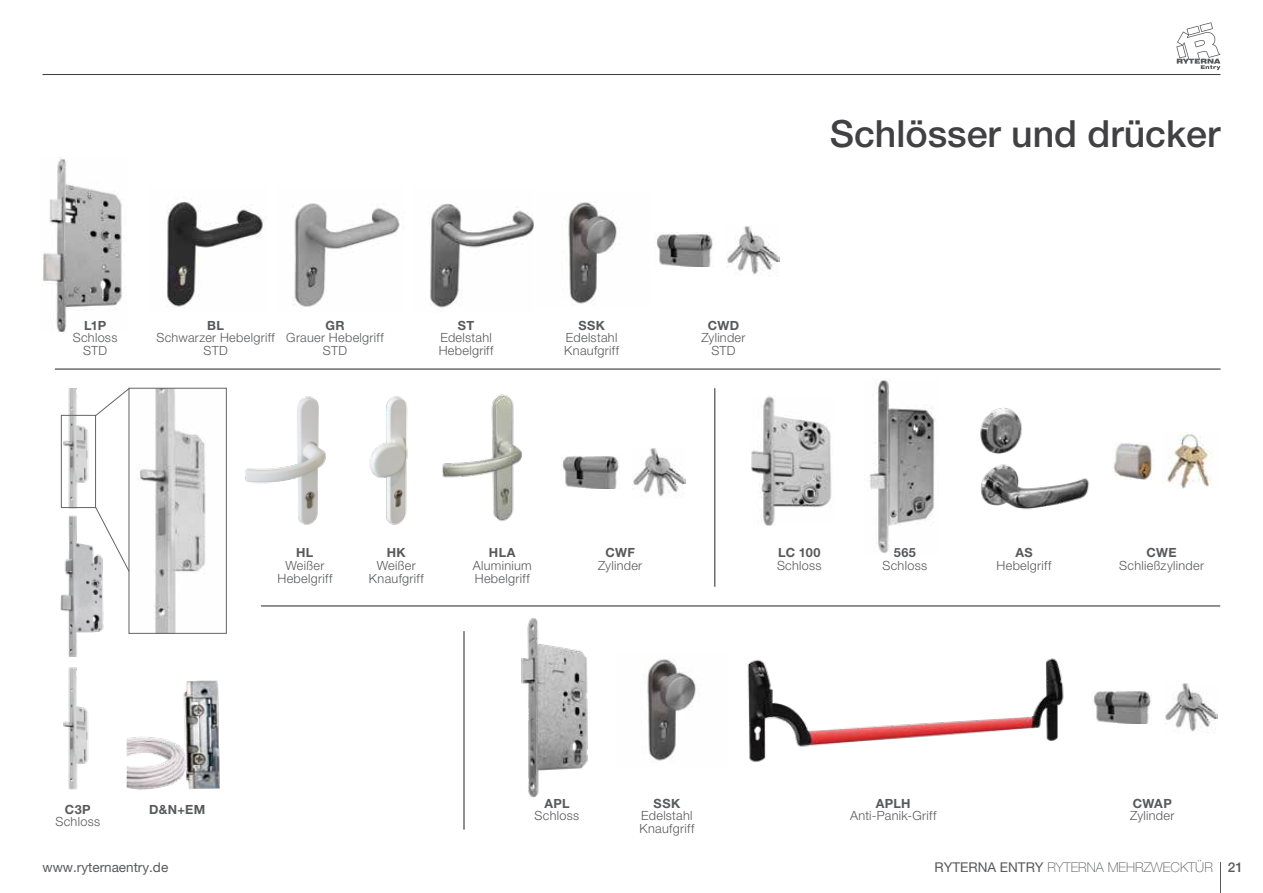
<style>
.page{position:relative;width:1263px;height:893px;background:#fff}
.page>*{position:absolute;margin:0;border:0;box-sizing:border-box;transform-origin:0 0}
.t1{font:500 37.5px "Helvetica Neue LT Pro";color:#414042}
.t2{font:100 13.5px "Helvetica Neue LT Pro";color:#58595b}
.t3{font:13.5px "Helvetica Neue LT Pro";color:#58595b}
.t4{font:300 12.6px/12.6px "Helvetica Neue LT Pro";letter-spacing:.025em;color:#58595b;text-align:center}
.t5{font:700 12.6px "Helvetica Neue LT Pro";letter-spacing:.03em;color:#58595b}
.s1{font-weight:400}
.s2{font-weight:500}
</style>
<div class="page">
<hr style="left:1220px;top:863px;width:1px;height:30px;background:#58595b">
<svg style="left:1176px;top:22px;width:44px;height:48px"></svg>
<hr style="left:43px;top:74px;width:1177px;height:1px;background:#414042">
<img style="left:430px;top:203px;width:104px;height:105px">
<img style="left:564px;top:202px;width:53px;height:102px">
<img style="left:166px;top:197px;width:98px;height:111px">
<img style="left:293px;top:203px;width:107px;height:104px">
<img style="left:42px;top:158px;width:80px;height:175px">
<img style="left:726px;top:226px;width:54px;height:50px">
<img style="left:656px;top:234px;width:58px;height:33px">
<img style="left:751px;top:396px;width:81px;height:130px">
<img style="left:869px;top:379px;width:67px;height:174px">
<img style="left:1113px;top:443px;width:40px;height:36px">
<img style="left:1162px;top:434px;width:51px;height:55px">
<img style="left:980px;top:408px;width:110px;height:102px">
<img style="left:60px;top:388px;width:44px;height:402px">
<img style="left:137px;top:390px;width:69px;height:242px">
<div style="left:129px;top:388px;width:98px;height:246px;border:1px solid #636466"></div>
<svg style="left:94px;top:387px;width:36px;height:30px"></svg>
<svg style="left:95px;top:506px;width:35px;height:67px"></svg>
<div style="left:61px;top:415px;width:35px;height:93px;border:1px solid #636466"></div>
<img style="left:127px;top:680px;width:93px;height:110px">
<img style="left:632px;top:448px;width:54px;height:50px">
<img style="left:245px;top:396px;width:81px;height:129px">
<img style="left:369px;top:396px;width:39px;height:129px">
<img style="left:442px;top:394px;width:80px;height:128px">
<img style="left:562px;top:456px;width:58px;height:33px">
<img style="left:643px;top:659px;width:53px;height:102px">
<img style="left:747px;top:658px;width:317px;height:104px">
<img style="left:1164px;top:683px;width:53px;height:50px">
<img style="left:1093px;top:691px;width:59px;height:33px">
<img style="left:521px;top:617px;width:67px;height:181px">
<hr style="left:714px;top:388px;width:1px;height:199px;background:#6d6e71">
<hr style="left:463px;top:631px;width:2px;height:199px;background:#6d6e71">
<hr style="left:261px;top:605px;width:959px;height:2px;background:#6d6e71">
<hr style="left:55px;top:368px;width:1165px;height:2px;background:#6d6e71">
<p class="t5" style="left:84px;top:317px;width:23px">L1P</p>
<p class="t4" style="left:73px;top:331px;width:46px">Schloss<br>STD</p>
<p class="t5" style="left:207px;top:317px;width:18px">BL</p>
<p class="t4" style="left:156px;top:331px;width:120px">Schwarzer Hebelgriff<br>STD</p>
<p class="t5" style="left:325px;top:317px;width:21px">GR</p>
<p class="t4" style="left:286px;top:331px;width:99px">Grauer Hebelgriff<br>STD</p>
<p class="t5" style="left:458px;top:317px;width:18px">ST</p>
<p class="t4" style="left:439px;top:331px;width:56px;text-align:left">Edelstahl<br>Hebelgriff</p>
<p class="t5" style="left:578px;top:317px;width:28px">SSK</p>
<p class="t4" style="left:564px;top:331px;width:56px;text-align:left">Edelstahl<br>Knaufgriff</p>
<p class="t5" style="left:708px;top:317px;width:33px">CWD</p>
<p class="t4" style="left:701px;top:331px;width:46px">Zylinder<br>STD</p>
<h1 class="t1" style="left:830px;top:112px;width:392px">Schlösser und drücker</h1>
<p class="t5" style="left:296px;top:545px;width:19px">HL</p>
<p class="t4" style="left:277px;top:559px;width:56px">Weißer<br>Hebelgriff</p>
<p class="t5" style="left:387px;top:545px;width:20px">HK</p>
<p class="t4" style="left:369px;top:559px;width:56px">Weißer<br>Knaufgriff</p>
<p class="t5" style="left:489px;top:545px;width:28px">HLA</p>
<p class="t4" style="left:473px;top:559px;width:60px;text-align:left">Aluminium<br>Hebelgriff</p>
<p class="t5" style="left:605px;top:545px;width:31px">CWF</p>
<p class="t4" style="left:598px;top:559px;width:46px">Zylinder</p>
<p class="t5" style="left:778px;top:545px;width:44px">LC 100</p>
<p class="t4" style="left:777px;top:559px;width:46px">Schloss</p>
<p class="t5" style="left:894px;top:545px;width:24px">565</p>
<p class="t4" style="left:882px;top:559px;width:46px">Schloss</p>
<p class="t5" style="left:1015px;top:545px;width:19px">AS</p>
<p class="t4" style="left:996px;top:559px;width:56px">Hebelgriff</p>
<p class="t5" style="left:1146px;top:545px;width:32px">CWE</p>
<p class="t4" style="left:1119px;top:559px;width:86px">Schließzylinder</p>
<p class="t5" style="left:65px;top:801px;width:27px">C3P</p>
<p class="t4" style="left:55px;top:815px;width:46px">Schloss</p>
<p class="t5" style="left:149px;top:801px;width:58px">D&amp;N+EM</p>
<p class="t5" style="left:544px;top:795px;width:27px">APL</p>
<p class="t4" style="left:535px;top:809px;width:46px">Schloss</p>
<p class="t5" style="left:654px;top:795px;width:28px">SSK</p>
<p class="t4" style="left:639px;top:809px;width:56px;text-align:left">Edelstahl<br>Knaufgriff</p>
<p class="t5" style="left:876px;top:795px;width:36px">APLH</p>
<p class="t4" style="left:850px;top:809px;width:88px">Anti-Panik-Griff</p>
<p class="t5" style="left:1133px;top:795px;width:40px">CWAP</p>
<p class="t4" style="left:1130px;top:809px;width:46px">Zylinder</p>
<p class="t3" style="left:43px;top:859px;width:127px">www.ryternaentry.de</p>
<p class="t2" style="left:934px;top:860px;width:310px"><span class="s1">RYTERNA ENTRY</span> RYTERNA MEHRZWECKTÜR <span class="s2">21</span></p>
</div>
